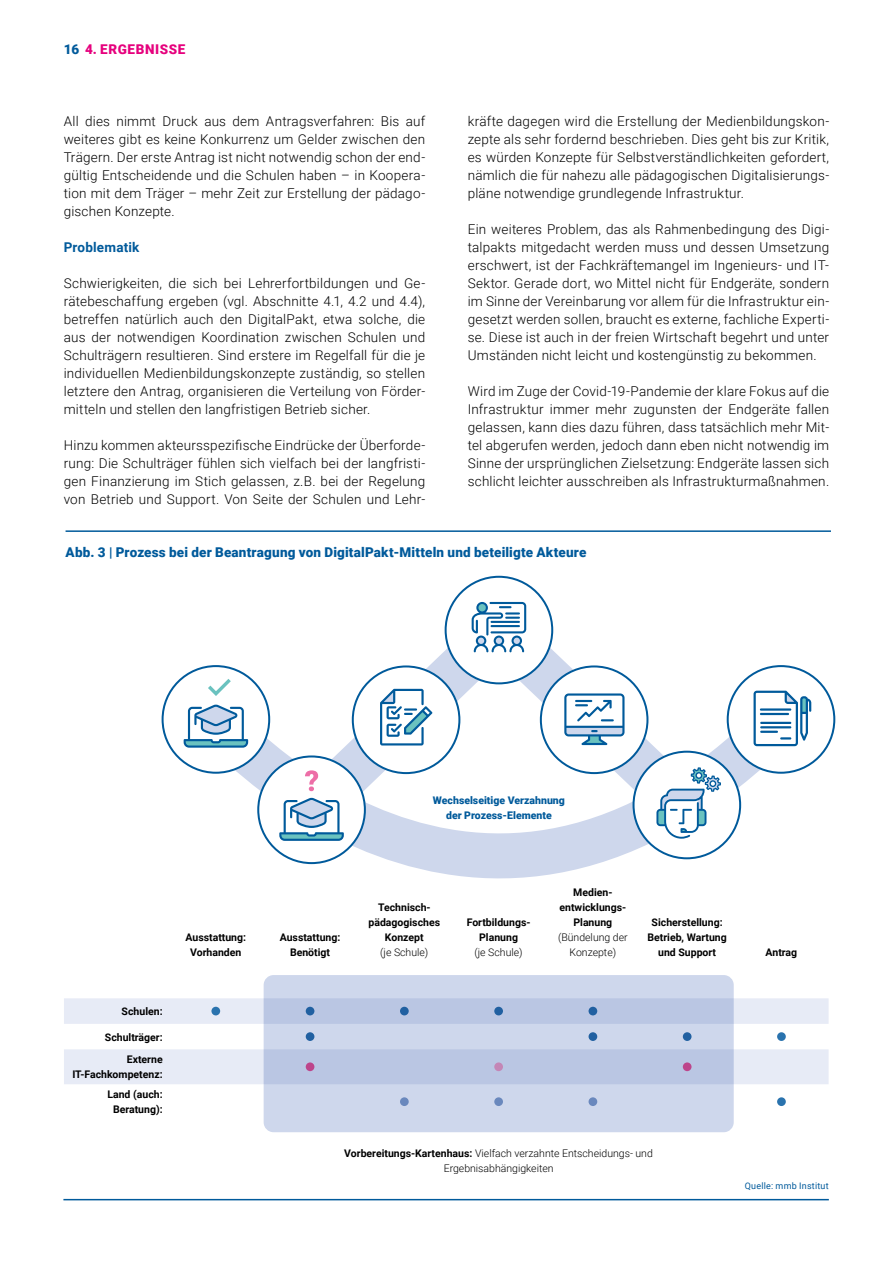
<style>
.page{position:relative;width:893px;height:1263px;background:#fff}
.page>*{position:absolute;margin:0;border:0;box-sizing:border-box;transform-origin:0 0}
.t1{font:300 13.5px/18px "Roboto";letter-spacing:.015em;color:#000;text-align:justify}
.t2{font:900 13.5px "Roboto";letter-spacing:.01em;color:#005a9b}
.t3{font:900 13.5px "Roboto";color:#e6007d}
.t4{font:700 13.5px "Roboto";letter-spacing:.01em;color:#005a9b}
.t5{font:700 10.5px/15px "Roboto";color:#000;text-align:center}
.t6{font:300 10.5px/15px "Roboto";color:#000;text-align:center}
.t7{font:900 10.5px/15px "Roboto";color:#005a9b;text-align:center}
.t8{font:9px "Roboto";letter-spacing:.03em;color:#005a9b}
.s1{color:#005a9b}
.s2{font-weight:700}
</style>
<div class="page">
<svg style="left:171px;top:656px;width:665px;height:342px"></svg>
<div style="left:264px;top:975px;width:470px;height:157px;background:#ced7ec;border-radius:10px"></div>
<hr style="left:66px;top:530px;width:765px;height:2px;background:#005a9b">
<hr style="left:63px;top:1199px;width:766px;height:1px;background:#005a9b">
<svg style="left:64px;top:998px;width:765px;height:86px"></svg>
<div style="left:211px;top:1007px;width:9px;height:8px;background:#2a73ae;border-radius:50%"></div>
<div style="left:306px;top:1007px;width:8px;height:8px;background:#2160a1;border-radius:50%"></div>
<div style="left:400px;top:1007px;width:9px;height:8px;background:#2160a1;border-radius:50%"></div>
<div style="left:494px;top:1007px;width:9px;height:8px;background:#2160a1;border-radius:50%"></div>
<div style="left:589px;top:1007px;width:8px;height:8px;background:#2160a1;border-radius:50%"></div>
<div style="left:306px;top:1032px;width:8px;height:9px;background:#2160a1;border-radius:50%"></div>
<div style="left:589px;top:1032px;width:8px;height:9px;background:#2160a1;border-radius:50%"></div>
<div style="left:683px;top:1032px;width:8px;height:9px;background:#2160a1;border-radius:50%"></div>
<div style="left:777px;top:1032px;width:9px;height:9px;background:#2a73ae;border-radius:50%"></div>
<div style="left:306px;top:1062px;width:8px;height:9px;background:#bd458b;border-radius:50%"></div>
<svg style="left:494px;top:1062px;width:9px;height:9px"></svg>
<div style="left:683px;top:1062px;width:8px;height:9px;background:#bd458b;border-radius:50%"></div>
<svg style="left:400px;top:1097px;width:9px;height:9px"></svg>
<svg style="left:494px;top:1097px;width:9px;height:9px"></svg>
<div style="left:589px;top:1097px;width:8px;height:9px;background:#6a88bd;border-radius:50%"></div>
<div style="left:777px;top:1097px;width:9px;height:9px;background:#2a73ae;border-radius:50%"></div>
<div style="left:163px;top:666px;width:106px;height:107px;background:#fff;border-radius:50%"></div>
<div style="left:162px;top:665px;width:108px;height:109px;border:2px solid #005a9b;border-radius:50%"></div>
<svg style="left:184px;top:705px;width:64px;height:43px"></svg>
<svg style="left:208px;top:679px;width:23px;height:17px"></svg>
<div style="left:258px;top:756px;width:107px;height:107px;background:#fff;border-radius:50%"></div>
<div style="left:257px;top:755px;width:109px;height:109px;border:2px solid #005a9b;border-radius:50%"></div>
<svg style="left:279px;top:798px;width:65px;height:43px"></svg>
<svg style="left:305px;top:770px;width:13px;height:21px"></svg>
<div style="left:353px;top:666px;width:106px;height:107px;background:#fff;border-radius:50%"></div>
<div style="left:352px;top:665px;width:108px;height:109px;border:2px solid #005a9b;border-radius:50%"></div>
<svg style="left:380px;top:689px;width:52px;height:56px"></svg>
<div style="left:446px;top:577px;width:106px;height:106px;background:#fff;border-radius:50%"></div>
<div style="left:445px;top:576px;width:108px;height:108px;border:2px solid #005a9b;border-radius:50%"></div>
<svg style="left:472px;top:602px;width:54px;height:50px"></svg>
<div style="left:541px;top:666px;width:106px;height:107px;background:#fff;border-radius:50%"></div>
<div style="left:540px;top:665px;width:108px;height:109px;border:2px solid #005a9b;border-radius:50%"></div>
<svg style="left:564px;top:693px;width:60px;height:52px"></svg>
<div style="left:633px;top:752px;width:107px;height:106px;background:#fff;border-radius:50%"></div>
<div style="left:632px;top:751px;width:109px;height:108px;border:2px solid #005a9b;border-radius:50%"></div>
<svg style="left:656px;top:767px;width:65px;height:72px"></svg>
<div style="left:728px;top:666px;width:106px;height:107px;background:#fff;border-radius:50%"></div>
<div style="left:727px;top:665px;width:108px;height:109px;border:2px solid #005a9b;border-radius:50%"></div>
<svg style="left:753px;top:691px;width:58px;height:55px"></svg>
<p class="t3" style="left:64px;top:40px;width:55px"><span class="s1">16</span> 4. Erge</p>
<p class="t3" style="left:136px;top:40px;width:19px">bnisse</p>
<p class="t1" style="left:64px;top:112px;width:363px">All dies nimmt Druck aus dem Antragsverfahren: Bis auf weiteres gibt es keine Konkurrenz um Gelder zwischen den Trägern. Der erste Antrag ist nicht notwendig schon der end&shy;gültig Entscheidende und die Schulen haben – in Koopera&shy;tion mit dem Träger – mehr Zeit zur Erstellung der pädago&shy;gischen Konzepte.</p>
<p class="t4" style="left:64px;top:238px;width:77px">Problematik</p>
<p class="t1" style="left:64px;top:274px;width:363px">Schwierigkeiten, die sich bei Lehrerfortbildungen und Ge&shy;rätebeschaffung ergeben (vgl. Abschnitte 4.1, 4.2 und 4.4), betreffen natürlich auch den DigitalPakt, etwa solche, die aus der notwendigen Koordination zwischen Schulen und Schulträgern resultieren. Sind erstere im Regelfall für die je individuellen Medienbildungskonzepte zuständig, so stellen letztere den Antrag, organisieren die Verteilung von Förder&shy;mitteln und stellen den langfristigen Betrieb sicher.</p>
<p class="t1" style="left:64px;top:436px;width:363px">Hinzu kommen akteursspezifische Eindrücke der Überforde&shy;rung: Die Schulträger fühlen sich vielfach bei der langfristi&shy;gen Finanzierung im Stich gelassen, z.B. bei der Regelung von Betrieb und Support. Von Seite der Schulen und Lehr-</p>
<p class="t1" style="left:468px;top:112px;width:363px">kräfte dagegen wird die Erstellung der Medienbildungskon&shy;zepte als sehr fordernd beschrieben. Dies geht bis zur Kritik, es würden Konzepte für Selbstverständlichkeiten gefordert, nämlich die für nahezu alle pädagogischen Digitalisierungs&shy;pläne notwendige grundlegende Infrastruktur.</p>
<p class="t1" style="left:468px;top:220px;width:363px">Ein weiteres Problem, das als Rahmenbedingung des Digi&shy;talpakts mitgedacht werden muss und dessen Umsetzung erschwert, ist der Fachkräftemangel im Ingenieurs- und IT-Sektor. Gerade dort, wo Mittel nicht für Endgeräte, sondern im Sinne der Vereinbarung vor allem für die Infrastruktur ein&shy;gesetzt werden sollen, braucht es externe, fachliche Experti&shy;se. Diese ist auch in der freien Wirtschaft begehrt und unter Umständen nicht leicht und kostengünstig zu bekommen.</p>
<p class="t1" style="left:468px;top:382px;width:363px">Wird im Zuge der Covid-19-Pandemie der klare Fokus auf die Infrastruktur immer mehr zugunsten der Endgeräte fallen gelassen, kann dies dazu führen, dass tatsächlich mehr Mit&shy;tel abgerufen werden, jedoch dann eben nicht notwendig im Sinne der ursprünglichen Zielsetzung: Endgeräte lassen sich schlicht leichter ausschreiben als Infrastrukturmaßnahmen.</p>
<p class="t2" style="left:66px;top:543px;width:522px">Abb. 3 | Prozess bei der Beantragung von DigitalPakt-Mitteln und beteiligte Akteure</p>
<p class="t7" style="left:433px;top:792px;width:133px">Wechselseitige Verzahnung der Prozess-Elemente</p>
<p class="t5" style="left:122px;top:1003px;width:42px">Schulen:</p>
<p class="t5" style="left:105px;top:1025px;width:59px;line-height:22.6px;text-align:right">Schulträger:<br>Externe</p>
<p class="t5" style="left:72px;top:1064px;width:92px;line-height:19.8px;text-align:right">IT-Fachkompetenz:<br>Land (auch:</p>
<p class="t5" style="left:113px;top:1101px;width:51px">Beratung):</p>
<p class="t5" style="left:185px;top:929px;width:62px">Ausstattung:<br>Vorhanden</p>
<p class="t5" style="left:280px;top:929px;width:62px">Ausstattung:<br>Benötigt</p>
<p class="t5" style="left:369px;top:899px;width:73px">Technisch&shy;pädagogisches<br>Konzept</p>
<p class="t6" style="left:380px;top:944px;width:50px">(je Schule)</p>
<p class="t5" style="left:467px;top:914px;width:65px">Fortbildungs-<br>Planung</p>
<p class="t6" style="left:475px;top:944px;width:50px">(je Schule)</p>
<p class="t5" style="left:559px;top:884px;width:68px">Medien&shy;entwicklungs-<br>Planung</p>
<p class="t6" style="left:558px;top:929px;width:71px">(Bündelung der<br>Konzepte)</p>
<p class="t5" style="left:647px;top:914px;width:81px">Sicherstellung:<br>Betrieb, Wartung und Support</p>
<p class="t5" style="left:766px;top:944px;width:33px">Antrag</p>
<p class="t6" style="left:344px;top:1145px;width:310px"><span class="s2">Vorbereitungs-Kartenhaus:</span> Vielfach verzahnte Entscheidungs- und<br>Ergebnisabhängigkeiten</p>
<p class="t8" style="left:745px;top:1179px;width:86px">Quelle: mmb Institut</p>
</div>
